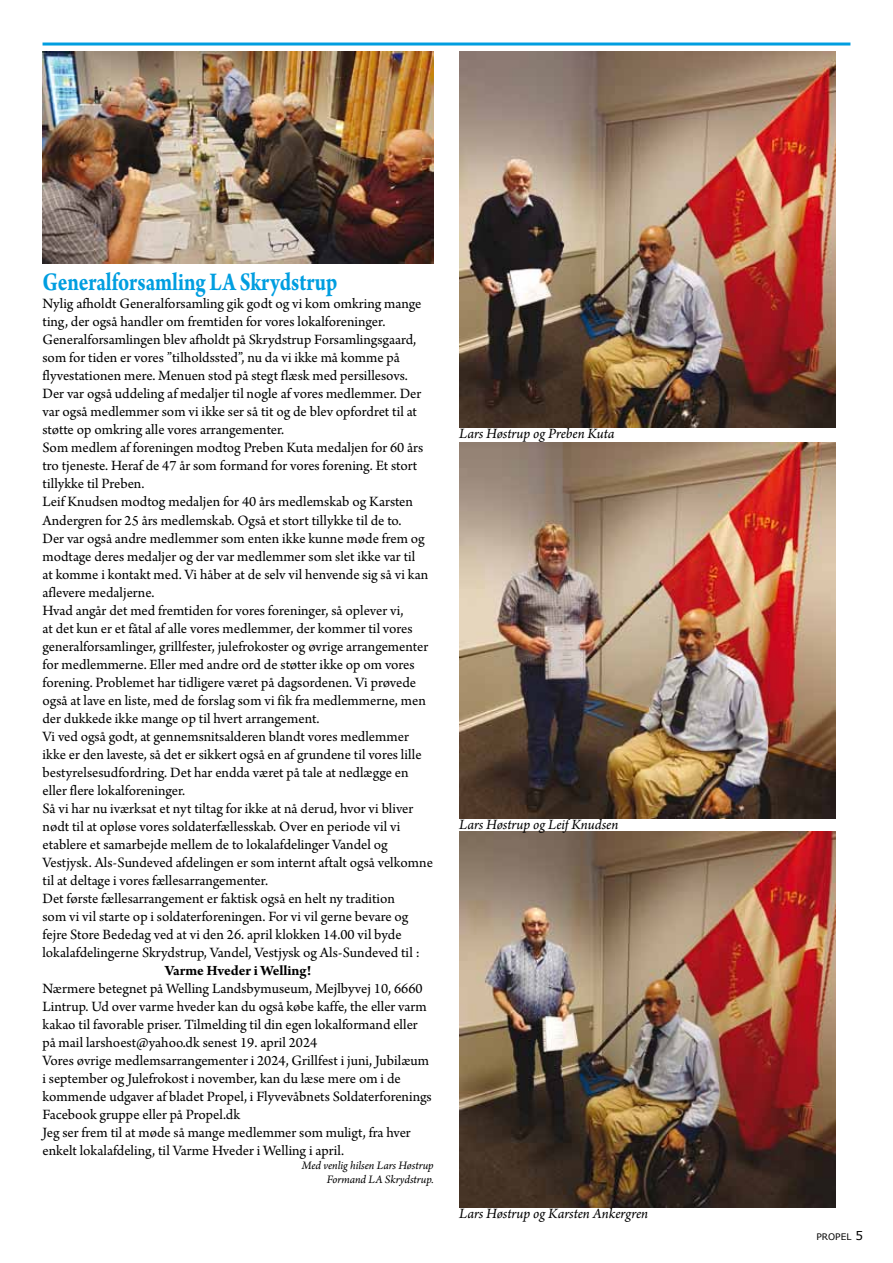
<style>
.page{position:relative;width:893px;height:1263px;background:#fff}
.page>*{position:absolute;margin:0;border:0;box-sizing:border-box;transform-origin:0 0}
.t1{font:700 27px "Arno Pro";color:#009ee0;scale:.8 1}
.t2{font:15px/18px "Arno Pro";letter-spacing:-.005em;color:#000}
.t3{font:italic 15px "Arno Pro";letter-spacing:-.005em;color:#000}
.t4{font:700 15px "Arno Pro";letter-spacing:-.005em;color:#000}
.t5{font:italic 12px/14.4px "Arno Pro";letter-spacing:-.005em;color:#000;text-align:right}
.t6{font:9px "Verdana";color:#000}
.s1{font-size:12px}
</style>
<div class="page">
<hr style="left:43px;top:43px;width:807px;height:3px;background:#009ee0">
<img style="left:459px;top:831px;width:377px;height:377px">
<img style="left:459px;top:442px;width:377px;height:377px">
<img style="left:459px;top:51px;width:377px;height:376px">
<img style="left:43px;top:51px;width:391px;height:213px">
<h1 class="t1" style="left:43px;top:267px;width:370px">Generalforsamling LA Skrydstrup</h1>
<p class="t2" style="left:43px;top:296px;width:392px">Nylig afholdt Generalforsamling gik godt og vi kom omkring mange ting, der også handler om fremtiden for vores lokalforeninger.<br>Generalforsamlingen blev afholdt på Skrydstrup Forsamlingsgaard, som for tiden er vores ”tilholdssted”, nu da vi ikke må komme på flyvestationen mere. Menuen stod på stegt flæsk med persillesovs.<br>Der var også uddeling af medaljer til nogle af vores medlemmer. Der var også medlemmer som vi ikke ser så tit og de blev opfordret til at støtte op omkring alle vores arrangementer.<br>Som medlem af foreningen modtog Preben Kuta medaljen for 60 års tro tjeneste. Heraf de 47 år som formand for vores forening. Et stort tillykke til Preben.<br>Leif Knudsen modtog medaljen for 40 års medlemskab og Karsten Andergren for 25 års medlemskab. Også et stort tillykke til de to.<br>Der var også andre medlemmer som enten ikke kunne møde frem og modtage deres medaljer og der var medlemmer som slet ikke var til<br>at komme i kontakt med. Vi håber at de selv vil henvende sig så vi kan aflevere medaljerne.<br>Hvad angår det med fremtiden for vores foreninger, så oplever vi,<br>at det kun er et fåtal af alle vores medlemmer, der kommer til vores generalforsamlinger, grillfester, julefrokoster og øvrige arrangementer for medlemmerne. Eller med andre ord de støtter ikke op om vores forening. Problemet har tidligere været på dagsordenen. Vi prøvede også at lave en liste, med de forslag som vi fik fra medlemmerne, men der dukkede ikke mange op til hvert arrangement.<br>Vi ved også godt, at gennemsnitsalderen blandt vores medlemmer ikke er den laveste, så det er sikkert også en af grundene til vores lille bestyrelsesudfordring. Det har endda været på tale at nedlægge en eller flere lokalforeninger.<br>Så vi har nu iværksat et nyt tiltag for ikke at nå derud, hvor vi bliver nødt til at opløse vores soldaterfællesskab. Over en periode vil vi etablere et samarbejde mellem de to lokalafdelinger Vandel og Vestjysk. Als-Sundeved afdelingen er som internt aftalt også velkomne til at deltage i vores fællesarrangementer.<br>Det første fællesarrangement er faktisk også en helt ny tradition<br>som vi vil starte op i soldaterforeningen. For vi vil gerne bevare og fejre Store Bededag ved at vi den 26. april klokken 14.00 vil byde lokalafdelingerne Skrydstrup, Vandel, Vestjysk og Als-Sundeved til :</p>
<p class="t4" style="left:165px;top:961px;width:148px">Varme Hveder i Welling!</p>
<p class="t2" style="left:43px;top:980px;width:391px">Nærmere betegnet på Welling Landsbymuseum, Mejlbyvej 10, 6660<br>Lintrup. Ud over varme hveder kan du også købe kaffe, the eller varm kakao til favorable priser. Tilmelding til din egen lokalformand eller på mail larshoest@yahoo.dk senest 19. april 2024<br>Vores øvrige medlemsarrangementer i 2024, Grillfest i juni, Jubilæum i september og Julefrokost i november, kan du læse mere om i de kommende udgaver af bladet Propel, i Flyvevåbnets Soldaterforenings Facebook gruppe eller på Propel.dk<br>Jeg ser frem til at møde så mange medlemmer som muligt, fra hver enkelt lokalafdeling, til Varme Hveder i Welling i april.</p>
<p class="t5" style="left:302px;top:1159px;width:134px">Med venlig hilsen Lars Høstrup<br>Formand LA Skrydstrup.</p>
<p class="t3" style="left:459px;top:424px;width:157px">Lars Høstrup og Preben Kuta</p>
<p class="t3" style="left:459px;top:816px;width:161px">Lars Høstrup og Leif Knudsen</p>
<p class="t3" style="left:459px;top:1205px;width:190px">Lars Høstrup og Karsten Ankergren</p>
<p class="t6" style="left:816px;top:1230px;width:48px">PROPEL <span class="s1">5</span></p>
</div>
